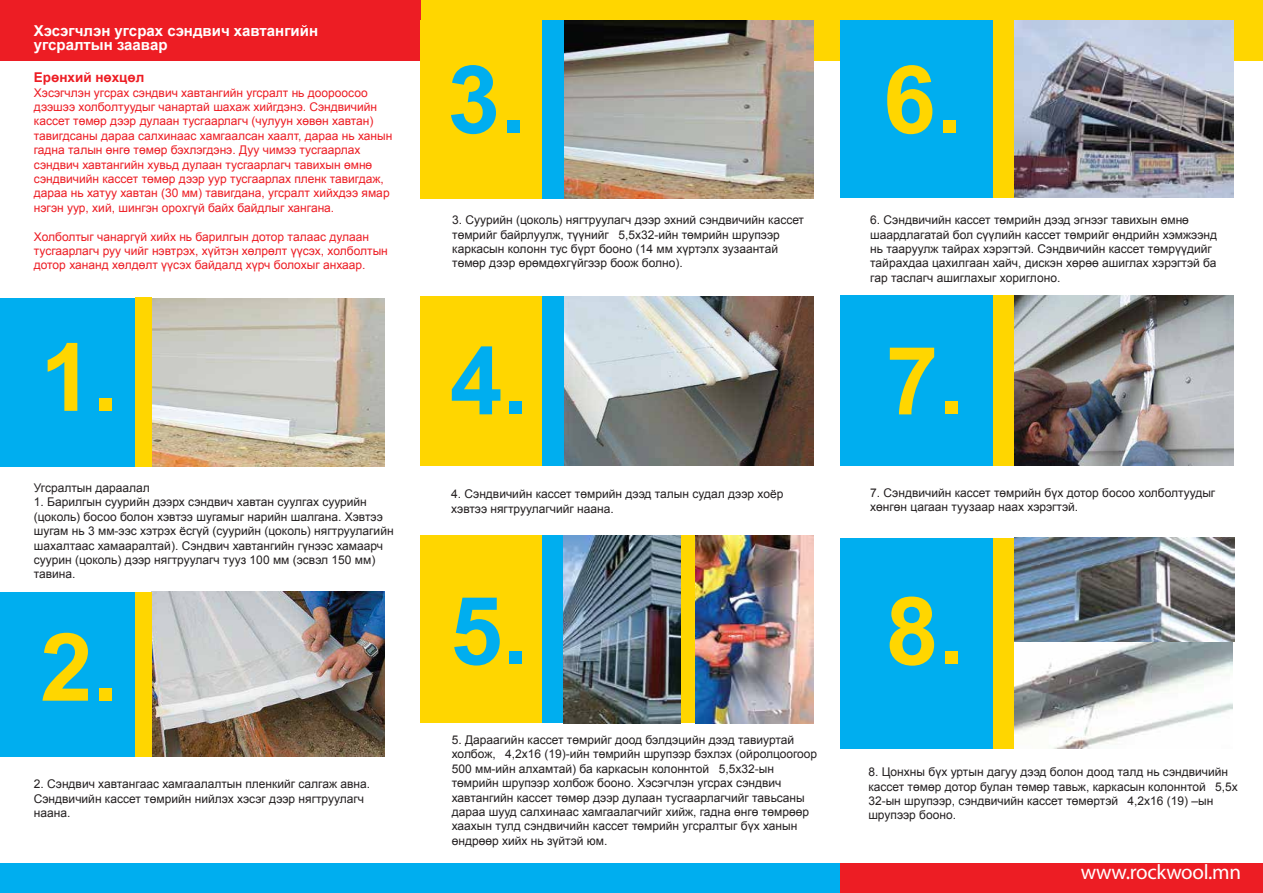
<style>
.page{position:relative;width:1263px;height:893px;background:#fff}
.page>*{position:absolute;margin:0;border:0;box-sizing:border-box;transform-origin:0 0}
.t1{font:700 94.5px "Arial";color:#ffd600}
.t2{font:700 94.5px "Arial";color:#00aeef}
.t3{font:21px "Myriad Pro";letter-spacing:-.015em;color:#fff}
.t4{font:700 15px/13.5px "Arial";color:#fff}
.t5{font:700 13.5px "Arial";color:#ed1d24}
.t6{font:12px/14.4px "Arial";color:#231f20}
.t7{font:12px/14.4px "Arial";color:#ed1d24}
</style>
<div class="page">
<div style="left:0;top:0;width:1263px;height:60px;background:#ffd600"></div>
<div style="left:0;top:0;width:420px;height:60px;background:#ed1d24"></div>
<div style="left:420px;top:535px;width:276px;height:188px;background:#ffd600"></div>
<div style="left:542px;top:535px;width:21px;height:188px;background:#00aeef"></div>
<img style="left:151px;top:298px;width:233px;height:169px">
<img style="left:151px;top:592px;width:233px;height:165px">
<img style="left:563px;top:20px;width:250px;height:179px">
<img style="left:563px;top:296px;width:250px;height:170px">
<img style="left:1014px;top:295px;width:219px;height:171px">
<img style="left:1014px;top:642px;width:218px;height:107px">
<img style="left:696px;top:535px;width:117px;height:188px">
<img style="left:563px;top:535px;width:118px;height:188px">
<img style="left:1014px;top:538px;width:220px;height:104px">
<img style="left:1014px;top:20px;width:219px;height:177px">
<div style="left:0;top:298px;width:151px;height:169px;background:#00aeef"></div>
<div style="left:135px;top:298px;width:16px;height:169px;background:#ffd600"></div>
<div style="left:0;top:592px;width:151px;height:165px;background:#00aeef"></div>
<div style="left:135px;top:592px;width:16px;height:165px;background:#ffd600"></div>
<div style="left:420px;top:20px;width:142px;height:179px;background:#ffd600"></div>
<div style="left:420px;top:296px;width:142px;height:170px;background:#ffd600"></div>
<div style="left:542px;top:20px;width:21px;height:179px;background:#00aeef"></div>
<div style="left:542px;top:296px;width:21px;height:170px;background:#00aeef"></div>
<div style="left:841px;top:20px;width:173px;height:177px;background:#00aeef"></div>
<div style="left:993px;top:20px;width:21px;height:177px;background:#ffd600"></div>
<div style="left:841px;top:295px;width:173px;height:171px;background:#00aeef"></div>
<div style="left:993px;top:295px;width:21px;height:171px;background:#ffd600"></div>
<div style="left:841px;top:538px;width:173px;height:211px;background:#00aeef"></div>
<div style="left:993px;top:538px;width:21px;height:211px;background:#ffd600"></div>
<div style="left:0;top:863px;width:1261px;height:30px;background:#00aeef"></div>
<div style="left:841px;top:863px;width:422px;height:30px;background:#ed1d24"></div>
<p class="t4" style="left:34px;top:25px;width:286px">Хэсэгчлэн угсрах сэндвич хавтангийн угсралтын заавар</p>
<p class="t5" style="left:34px;top:68px;width:112px">Ерөнхий нөхцөл</p>
<p class="t7" style="left:34px;top:85px;width:360px">Хэсэгчлэн угсрах сэндвич хавтангийн угсралт нь доороосоо дээшээ холболтуудыг чанартай шахаж хийгдэнэ. Сэндвичийн кассет төмөр дээр дулаан тусгаарлагч (чулуун хөвөн хавтан) тавигдсаны дараа салхинаас хамгаалсан хаалт, дараа нь ханын гадна талын өнгө төмөр бэхлэгдэнэ. Дуу чимээ тусгаарлах сэндвич хавтангийн хувьд дулаан тусгаарлагч тавихын өмнө сэндвичийн кассет төмөр дээр уур тусгаарлах пленк тавигдаж, дараа нь хатуу хавтан (30 мм) тавигдана, угсралт хийхдээ ямар нэгэн уур, хий, шингэн орохгүй байх байдлыг хангана.</p>
<p class="t7" style="left:34px;top:229px;width:356px">Холболтыг чанаргүй хийх нь барилгын дотор талаас дулаан тусгаарлагч руу чийг нэвтрэх, хүйтэн хөлрөлт үүсэх, холболтын дотор хананд хөлдөлт үүсэх байдалд хүрч болохыг анхаар.</p>
<h1 class="t1" style="left:40px;top:315px;width:80px">1.</h1>
<p class="t6" style="left:34px;top:481px;width:117px">Угсралтын дараалал</p>
<p class="t6" style="left:34px;top:495px;width:361px">1. Барилгын суурийн дээрх сэндвич хавтан суулгах суурийн (цоколь) босоо болон хэвтээ шугамыг нарийн шалгана. Хэвтээ шугам нь 3 мм-ээс хэтрэх ёсгүй (суурийн (цоколь) нягтруулагийн шахалтаас хамааралтай). Сэндвич хавтангийн гүнээс хамаарч суурин (цоколь) дээр нягтруулагч тууз 100 мм (эсвэл 150 мм) тавина.</p>
<h1 class="t1" style="left:40px;top:604px;width:80px">2.</h1>
<p class="t6" style="left:34px;top:777px;width:338px">2. Сэндвич хавтангаас хамгаалалтын пленкийг салгаж авна.<br>Сэндвичийн кассет төмрийн нийлэх хэсэг дээр нягтруулагч наана.</p>
<h1 class="t2" style="left:447px;top:37px;width:80px">3.</h1>
<p class="t6" style="left:452px;top:213px;width:353px">3. Суурийн (цоколь) нягтруулагч дээр эхний сэндвичийн кассет төмрийг байрлуулж, түүнийг 5,5х32-ийн төмрийн шрупээр каркасын колонн тус бүрт бооно (14 мм хүртэлх зузаантай төмөр дээр өрөмдөхгүйгээр боож болно).</p>
<h1 class="t2" style="left:450px;top:318px;width:80px">4.</h1>
<p class="t6" style="left:451px;top:487px;width:334px">4. Сэндвичийн кассет төмрийн дээд талын судал дээр хоёр хэвтээ нягтруулагчийг наана.</p>
<h1 class="t2" style="left:450px;top:568px;width:80px">5.</h1>
<p class="t6" style="left:452px;top:733px;width:367px">5. Дараагийн кассет төмрийг доод бэлдэцийн дээд тавиуртай холбож, 4,2х16 (19)-ийн төмрийн шрупээр бэхлэх (ойролцоогоор 500 мм-ийн алхамтай) ба каркасын колоннтой 5,5х32-ын төмрийн шрупээр холбож бооно. Хэсэгчлэн угсрах сэндвич хавтангийн кассет төмөр дээр дулаан тусгаарлагчийг тавьсаны дараа шууд салхинаас хамгаалагчийг хийж, гадна өнгө төмрөөр хаахын тулд сэндвичийн кассет төмрийн угсралтыг бүх ханын өндрөөр хийх нь зүйтэй юм.</p>
<h1 class="t1" style="left:883px;top:37px;width:80px">6.</h1>
<p class="t6" style="left:870px;top:213px;width:348px">6. Сэндвичийн кассет төмрийн дээд эгнээг тавихын өмнө шаардлагатай бол сүүлийн кассет төмрийг өндрийн хэмжээнд нь тааруулж тайрах хэрэгтэй. Сэндвичийн кассет төмрүүдийг тайрахдаа цахилгаан хайч, дискэн хөрөө ашиглах хэрэгтэй ба гар таслагч ашиглахыг хориглоно.</p>
<h1 class="t1" style="left:886px;top:318px;width:80px">7.</h1>
<p class="t6" style="left:870px;top:485px;width:347px">7. Сэндвичийн кассет төмрийн бүх дотор босоо холболтуудыг хөнгөн цагаан туузаар наах хэрэгтэй.</p>
<h1 class="t1" style="left:886px;top:568px;width:80px">8.</h1>
<p class="t6" style="left:868px;top:765px;width:371px">8. Цонхны бүх уртын дагуу дээд болон доод талд нь сэндвичийн кассет төмөр дотор булан төмөр тавьж, каркасын колоннтой 5,5х 32-ын шрупээр, сэндвичийн кассет төмөртэй 4,2х16 (19) –ын шрупээр бооно.</p>
<h2 class="t3" style="left:1081px;top:859px;width:162px">www.rockwool.mn</h2>
</div>
